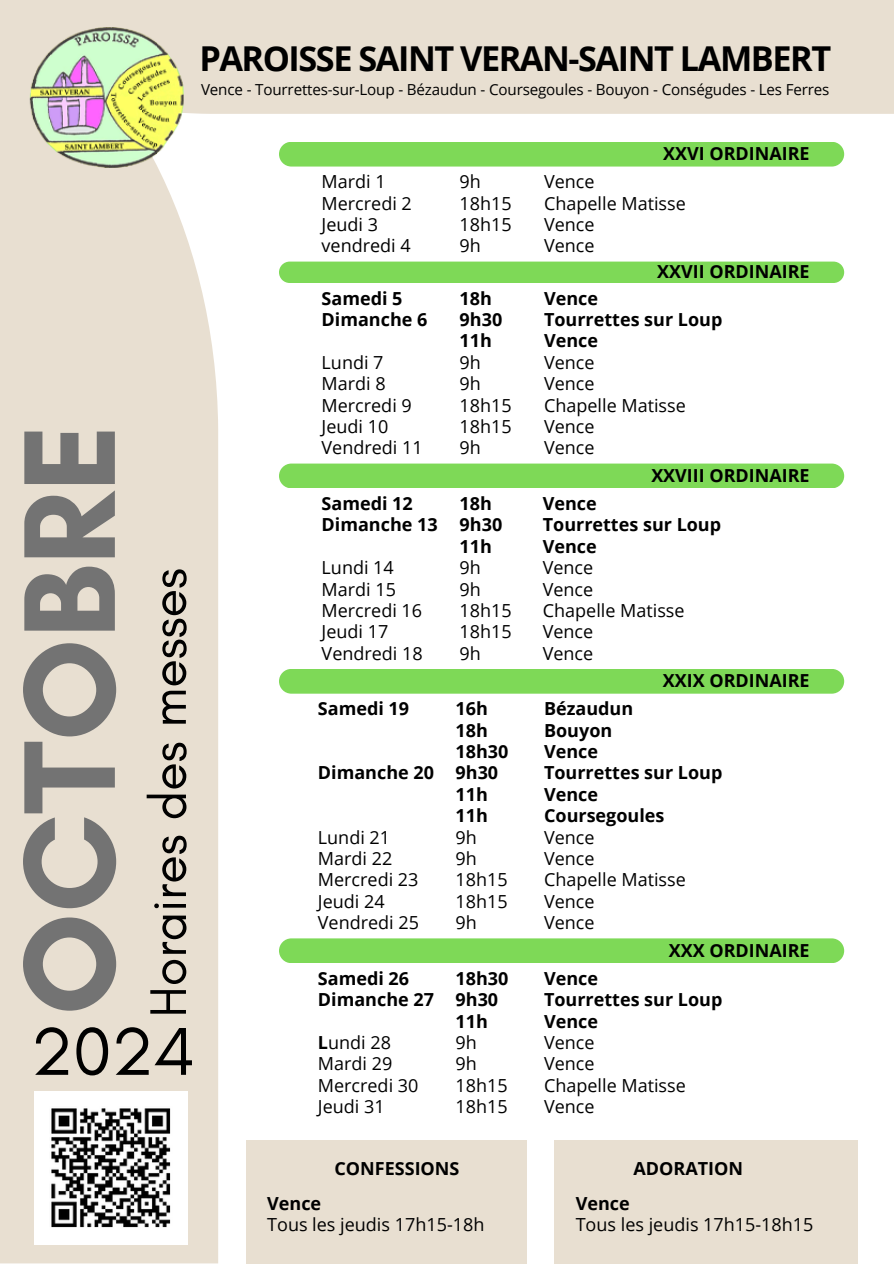
<style>
.page{position:relative;width:894px;height:1264px;background:#fff}
.page>*{position:absolute;margin:0;border:0;box-sizing:border-box;transform-origin:0 0}
.t1{font:700 133.05px "Glacial Indifference";color:#737373}
.t2{font:68.85px "Glacial Indifference";color:#000}
.t3{font:52.35px "Glacial Indifference";letter-spacing:-.005em;color:#000}
.t4{font:700 34.35px "Open Sans";letter-spacing:-.04em;color:#000}
.t5{font:18px "Open Sans";color:#000}
.t6{font:700 18px/21.3px "Open Sans";color:#000}
.t7{font:15.15px "Open Sans";letter-spacing:-.01em;color:#000}
.s1{font-weight:700}
</style>
<div class="page">
<div style="left:246px;top:1139px;width:280px;height:124px;background:#e8dfd1"></div>
<div style="left:554px;top:1139px;width:303px;height:124px;background:#e8dfd1"></div>
<svg style="left:287px;top:261px;width:549px;height:1px"></svg>
<div style="left:279px;top:463px;width:564px;height:25px;background:#c7eeb6;border-radius:12px"></div>
<div style="left:279px;top:464px;width:564px;height:24px;background:#7ed957"></div>
<div style="left:279px;top:669px;width:564px;height:25px;background:#7ed957"></div>
<img style="left:0;top:114px;width:218px;height:1149px">
<div style="left:279px;top:262px;width:564px;height:21px;background:#7ed957"></div>
<img style="left:0;top:0;width:893px;height:114px">
<div style="left:279px;top:142px;width:564px;height:25px;background:#7ed957"></div>
<div style="left:279px;top:938px;width:564px;height:25px;background:#7ed957"></div>
<h5 class="t4" style="left:199px;top:34px;width:633px">PAROISSE SAINT VERAN-SAINT LAMBERT</h5>
<p class="t7" style="left:201px;top:79px;width:629px">Vence - Tourrettes-sur-Loup - Bézaudun - Coursegoules - Bouyon - Conségudes - Les Ferres</p>
<h5 class="t1" style="left:-12px;top:1015px;width:593px;rotate:-90deg">OCTOBRE</h5>
<p class="t3" style="left:136px;top:1017px;width:451px;rotate:-90deg">Horaires des messes</p>
<h2 class="t2" style="left:31px;top:1009px;width:166px">2024</h2>
<p class="t5" style="left:321px;top:169px;width:66px">Mardi 1</p>
<p class="t5" style="left:321px;top:190px;width:92px">Mercredi 2</p>
<p class="t5" style="left:321px;top:212px;width:58px">Jeudi 3</p>
<p class="t5" style="left:321px;top:233px;width:91px">vendredi 4</p>
<p class="t6" style="left:321px;top:287px;width:107px">Samedi 5<br>Dimanche 6</p>
<p class="t5" style="left:321px;top:349px;width:63px">Lundi 7</p>
<p class="t5" style="left:321px;top:371px;width:66px">Mardi 8</p>
<p class="t5" style="left:321px;top:392px;width:92px">Mercredi 9</p>
<p class="t5" style="left:321px;top:414px;width:68px">Jeudi 10</p>
<p class="t5" style="left:321px;top:435px;width:103px">Vendredi 11</p>
<p class="t6" style="left:321px;top:492px;width:118px">Samedi 12<br>Dimanche 13</p>
<p class="t5" style="left:321px;top:555px;width:74px">Lundi 14</p>
<p class="t5" style="left:321px;top:576px;width:76px">Mardi 15</p>
<p class="t5" style="left:321px;top:597px;width:102px">Mercredi 16</p>
<p class="t5" style="left:321px;top:619px;width:68px">Jeudi 17</p>
<p class="t5" style="left:321px;top:640px;width:103px">Vendredi 18</p>
<p class="t6" style="left:318px;top:697px;width:93px">Samedi 19</p>
<p class="t6" style="left:318px;top:761px;width:118px">Dimanche 20</p>
<p class="t5" style="left:318px;top:824px;width:74px">Lundi 21</p>
<p class="t5" style="left:318px;top:845px;width:76px">Mardi 22</p>
<p class="t5" style="left:318px;top:867px;width:102px">Mercredi 23</p>
<p class="t5" style="left:318px;top:888px;width:68px">Jeudi 24</p>
<p class="t5" style="left:318px;top:909px;width:103px">Vendredi 25</p>
<p class="t6" style="left:318px;top:967px;width:118px">Samedi 26<br>Dimanche 27</p>
<p class="t5" style="left:318px;top:1029px;width:75px"><span class="s1">L</span>undi 28</p>
<h5 class="t5" style="left:318px;top:1051px;width:76px">Mardi 29</h5>
<h6 class="t5" style="left:318px;top:1072px;width:102px">Mercredi 30</h6>
<h6 class="t5" style="left:318px;top:1093px;width:68px">Jeudi 31</h6>
<p class="t5" style="left:459px;top:169px;width:23px">9h</p>
<p class="t5" style="left:459px;top:190px;width:54px">18h15</p>
<p class="t5" style="left:459px;top:212px;width:54px">18h15</p>
<p class="t5" style="left:459px;top:233px;width:23px">9h</p>
<p class="t6" style="left:459px;top:287px;width:34px">18h</p>
<p class="t6" style="left:459px;top:308px;width:44px">9h30</p>
<p class="t6" style="left:459px;top:330px;width:34px">11h</p>
<p class="t5" style="left:459px;top:349px;width:23px">9h</p>
<p class="t5" style="left:459px;top:371px;width:23px">9h</p>
<p class="t5" style="left:459px;top:392px;width:54px">18h15</p>
<p class="t5" style="left:459px;top:414px;width:54px">18h15</p>
<p class="t5" style="left:459px;top:435px;width:23px">9h</p>
<p class="t6" style="left:459px;top:492px;width:34px">18h</p>
<h5 class="t6" style="left:459px;top:513px;width:44px">9h30</h5>
<h6 class="t6" style="left:459px;top:535px;width:34px">11h</h6>
<p class="t5" style="left:459px;top:555px;width:23px">9h</p>
<p class="t5" style="left:459px;top:576px;width:23px">9h</p>
<p class="t5" style="left:459px;top:597px;width:54px">18h15</p>
<p class="t5" style="left:459px;top:619px;width:54px">18h15</p>
<p class="t5" style="left:459px;top:640px;width:23px">9h</p>
<p class="t6" style="left:455px;top:697px;width:34px">16h</p>
<p class="t6" style="left:455px;top:719px;width:34px">18h</p>
<p class="t6" style="left:455px;top:740px;width:54px">18h30</p>
<p class="t6" style="left:455px;top:761px;width:44px">9h30</p>
<p class="t6" style="left:455px;top:783px;width:34px">11h</p>
<p class="t6" style="left:455px;top:804px;width:34px">11h</p>
<h5 class="t5" style="left:455px;top:824px;width:23px">9h</h5>
<h6 class="t5" style="left:455px;top:845px;width:23px">9h</h6>
<p class="t5" style="left:455px;top:867px;width:54px">18h15</p>
<p class="t5" style="left:455px;top:888px;width:54px">18h15</p>
<p class="t5" style="left:455px;top:909px;width:23px">9h</p>
<p class="t6" style="left:455px;top:967px;width:54px">18h30</p>
<p class="t6" style="left:455px;top:988px;width:44px">9h30</p>
<p class="t6" style="left:455px;top:1009px;width:34px">11h</p>
<p class="t5" style="left:455px;top:1029px;width:23px">9h</p>
<p class="t5" style="left:455px;top:1051px;width:23px">9h</p>
<p class="t5" style="left:455px;top:1072px;width:54px">18h15</p>
<p class="t5" style="left:455px;top:1093px;width:54px">18h15</p>
<p class="t6" style="left:334px;top:1157px;width:126px">CONFESSIONS</p>
<p class="t6" style="left:267px;top:1192px;width:56px">Vence</p>
<p class="t5" style="left:267px;top:1212px;width:219px">Tous les jeudis 17h15-18h</p>
<p class="t6" style="left:663px;top:142px;width:148px">XXVI ORDINAIRE</p>
<p class="t5" style="left:544px;top:169px;width:52px">Vence</p>
<p class="t5" style="left:544px;top:190px;width:143px">Chapelle Matisse</p>
<p class="t5" style="left:544px;top:212px;width:52px">Vence</p>
<p class="t5" style="left:544px;top:233px;width:52px">Vence</p>
<h1 class="t6" style="left:657px;top:261px;width:154px">XXVII ORDINAIRE</h1>
<p class="t6" style="left:544px;top:287px;width:55px">Vence</p>
<p class="t6" style="left:544px;top:308px;width:180px">Tourrettes sur Loup</p>
<p class="t6" style="left:544px;top:330px;width:55px">Vence</p>
<p class="t5" style="left:544px;top:349px;width:52px">Vence</p>
<h5 class="t5" style="left:544px;top:371px;width:52px">Vence</h5>
<h6 class="t5" style="left:544px;top:392px;width:143px">Chapelle Matisse</h6>
<p class="t5" style="left:544px;top:414px;width:52px">Vence</p>
<p class="t5" style="left:544px;top:435px;width:52px">Vence</p>
<h3 class="t6" style="left:651px;top:464px;width:160px">XXVIII ORDINAIRE</h3>
<p class="t6" style="left:542px;top:492px;width:55px">Vence</p>
<p class="t6" style="left:542px;top:513px;width:180px">Tourrettes sur Loup</p>
<p class="t6" style="left:542px;top:535px;width:55px">Vence</p>
<p class="t5" style="left:542px;top:555px;width:52px">Vence</p>
<p class="t5" style="left:542px;top:576px;width:52px">Vence</p>
<p class="t5" style="left:542px;top:597px;width:143px">Chapelle Matisse</p>
<p class="t5" style="left:542px;top:619px;width:52px">Vence</p>
<p class="t5" style="left:542px;top:640px;width:52px">Vence</p>
<p class="t6" style="left:662px;top:669px;width:148px">XXIX ORDINAIRE</p>
<p class="t6" style="left:544px;top:697px;width:91px">Bézaudun</p>
<p class="t6" style="left:544px;top:719px;width:70px">Bouyon</p>
<p class="t6" style="left:544px;top:740px;width:55px">Vence</p>
<p class="t6" style="left:544px;top:761px;width:180px">Tourrettes sur Loup</p>
<p class="t6" style="left:544px;top:783px;width:55px">Vence</p>
<p class="t6" style="left:544px;top:804px;width:122px">Coursegoules</p>
<p class="t5" style="left:544px;top:824px;width:52px">Vence</p>
<p class="t5" style="left:544px;top:845px;width:52px">Vence</p>
<p class="t5" style="left:544px;top:867px;width:143px">Chapelle Matisse</p>
<p class="t5" style="left:544px;top:888px;width:52px">Vence</p>
<p class="t5" style="left:544px;top:909px;width:52px">Vence</p>
<h5 class="t6" style="left:668px;top:939px;width:142px">XXX ORDINAIRE</h5>
<p class="t6" style="left:544px;top:967px;width:55px">Vence</p>
<p class="t6" style="left:544px;top:988px;width:180px">Tourrettes sur Loup</p>
<p class="t6" style="left:544px;top:1009px;width:55px">Vence</p>
<p class="t5" style="left:544px;top:1029px;width:52px">Vence</p>
<p class="t5" style="left:544px;top:1051px;width:52px">Vence</p>
<p class="t5" style="left:544px;top:1072px;width:143px">Chapelle Matisse</p>
<p class="t5" style="left:544px;top:1093px;width:52px">Vence</p>
<p class="t6" style="left:633px;top:1157px;width:111px">ADORATION</p>
<p class="t6" style="left:575px;top:1192px;width:55px">Vence</p>
<p class="t5" style="left:575px;top:1212px;width:239px">Tous les jeudis 17h15-18h15</p>
</div>
